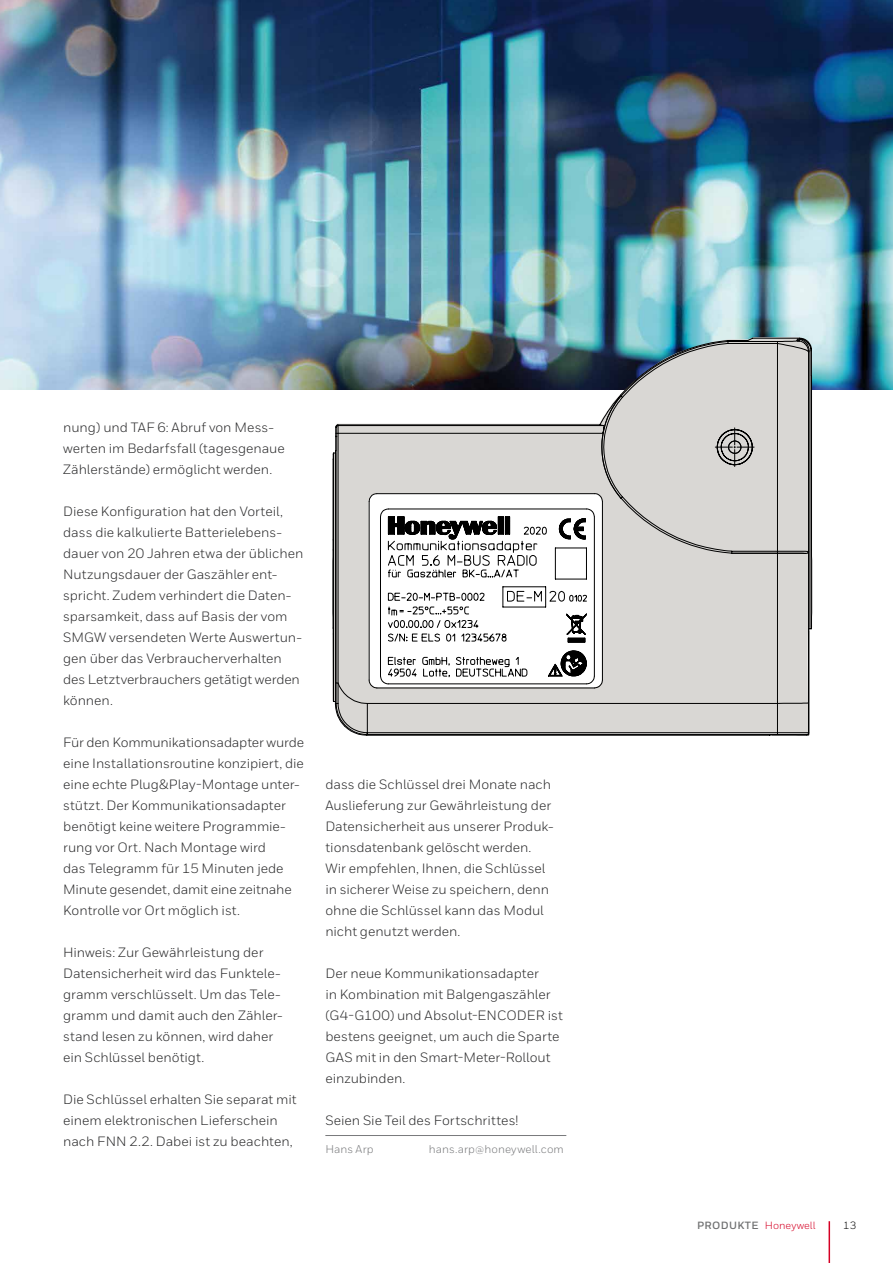
<style>
.page{position:relative;width:893px;height:1263px;background:#fff}
.page>*{position:absolute;margin:0;border:0;box-sizing:border-box;transform-origin:0 0}
.t1{font:13.5px/21px "Honeywell Sans";color:#282829}
.t2{font:11.25px "Honeywell Sans";letter-spacing:.005em;color:#78797b}
.t3{font:10.5px "Honeywell Sans";color:#d50024}
.t4{font:700 10.5px "Honeywell Sans";letter-spacing:.03em;color:#707172}
.t5{font:10.5px "Honeywell Sans";color:#000}
</style>
<div class="page">
<hr style="left:828px;top:1221px;width:2px;height:42px;background:#d50024">
<img style="left:1px;top:0;width:892px;height:390px">
<hr style="left:325px;top:1135px;width:241px;height:1px;background:#78797b">
<svg style="left:332px;top:337px;width:481px;height:399px"></svg>
<p class="t1" style="left:63px;top:417px;width:223px">nung) und TAF 6: Abruf von Mess&shy;werten im Bedarfsfall (tagesgenaue<br>Zählerstände) ermöglicht werden.</p>
<p class="t1" style="left:63px;top:501px;width:242px">Diese Konfiguration hat den Vorteil, dass die kalkulierte Batterielebens&shy;dauer von 20 Jahren etwa der üblichen Nutzungsdauer der Gaszähler ent&shy;spricht. Zudem verhindert die Daten&shy;sparsamkeit, dass auf Basis der vom SMGW versendeten Werte Auswertun&shy;gen über das Verbraucherverhalten des Letztverbrauchers getätigt werden können.</p>
<p class="t1" style="left:63px;top:732px;width:242px">Für den Kommunikationsadapter wurde eine Installationsroutine konzipiert, die eine echte Plug&amp;Play-Montage unter&shy;stützt. Der Kommunikationsadapter benötigt keine weitere Programmie&shy;rung vor Ort. Nach Montage wird<br>das Telegramm für 15 Minuten jede Minute gesendet, damit eine zeitnahe Kontrolle vor Ort möglich ist.</p>
<p class="t1" style="left:63px;top:942px;width:221px">Hinweis: Zur Gewährleistung der<br>Datensicherheit wird das Funktele&shy;gramm verschlüsselt. Um das Tele&shy;gramm und damit auch den Zähler&shy;stand lesen zu können, wird daher ein Schlüssel benötigt.</p>
<p class="t1" style="left:63px;top:1089px;width:235px">Die Schlüssel erhalten Sie separat mit einem elektronischen Lieferschein nach FNN 2.2. Dabei ist zu beachten,</p>
<p class="t1" style="left:325px;top:774px;width:230px">dass die Schlüssel drei Monate nach Auslieferung zur Gewährleistung der Datensicherheit aus unserer Produk&shy;tionsdatenbank gelöscht werden.<br>Wir empfehlen, Ihnen, die Schlüssel in sicherer Weise zu speichern, denn ohne die Schlüssel kann das Modul nicht genutzt werden.</p>
<p class="t1" style="left:325px;top:963px;width:239px">Der neue Kommunikationsadapter<br>in Kombination mit Balgengaszähler (G4-G100) und Absolut-ENCODER ist bestens geeignet, um auch die Sparte<br>GAS mit in den Smart-Meter-Rollout einzubinden.</p>
<p class="t1" style="left:325px;top:1110px;width:195px">Seien Sie Teil des Fortschrittes!</p>
<p class="t2" style="left:325px;top:1142px;width:50px">Hans Arp</p>
<p class="t2" style="left:429px;top:1142px;width:137px">hans.arp@honeywell.com</p>
<p class="t4" style="left:697px;top:1218px;width:56px">PRODUKTE</p>
<p class="t3" style="left:765px;top:1219px;width:52px">Honeywell</p>
<p class="t5" style="left:843px;top:1219px;width:15px">13</p>
</div>
